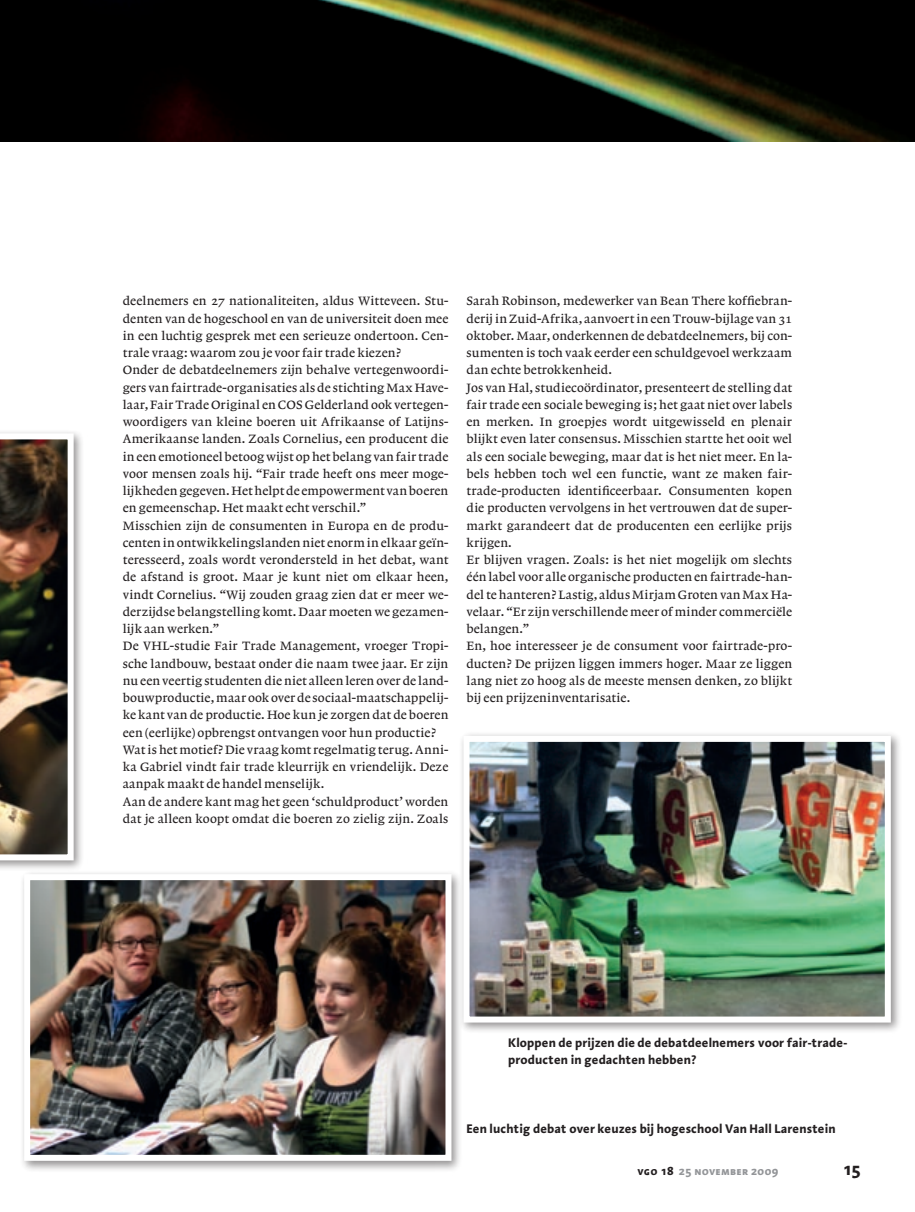
<style>
.page{position:relative;width:915px;height:1212px;background:#fff}
.page>*{position:absolute;margin:0;border:0;box-sizing:border-box;transform-origin:0 0}
.t1{font:700 18px "Linotype Aroma";color:#231f20}
.t2{font:500 12.75px/17.2px "Lexicon No 1 Roman A";letter-spacing:.01em;color:#231f20}
.t3{font:700 12.75px/17.2px "Linotype Aroma";letter-spacing:.01em;color:#231f20}
.t4{font:700 12px "Linotype Aroma SC";letter-spacing:.02em;color:#939598}
.s1{color:#231f20}
</style>
<div class="page">
<img style="left:0;top:0;width:914px;height:141px">
<div style="left:0;top:428px;width:91px;height:449px;background:#231f20;opacity:.5"></div>
<img style="left:0;top:433px;width:74px;height:427px">
<div style="left:19px;top:869px;width:449px;height:309px;background:#231f20;opacity:.5"></div>
<img style="left:31px;top:881px;width:413px;height:273px">
<div style="left:24px;top:874px;width:427px;height:287px;border:6px solid #fff"></div>
<div style="left:458px;top:731px;width:449px;height:308px;background:#231f20;opacity:.5"></div>
<img style="left:470px;top:743px;width:413px;height:272px">
<div style="left:463px;top:736px;width:427px;height:286px;border:6px solid #fff"></div>
<p class="t2" style="left:123px;top:292px;width:327px">deelnemers en 27 nationaliteiten, aldus Witteveen. Stu&shy;denten van de hogeschool en van de universiteit doen mee in een luchtig gesprek met een serieuze ondertoon. Cen&shy;trale vraag: waarom zou je voor fair trade kiezen?<br>Onder de debatdeelnemers zijn behalve vertegenwoordi&shy;gers van fairtrade-organisaties als de stichting Max Have&shy;laar, Fair Trade Original en COS Gelderland ook vertegen&shy;woordigers van kleine boeren uit Afrikaanse of Latijns-Amerikaanse landen. Zoals Cornelius, een producent die in een emotioneel betoog wijst op het belang van fair trade voor mensen zoals hij. “Fair trade heeft ons meer moge&shy;lijkheden gegeven. Het helpt de empowerment van boeren en gemeenschap. Het maakt echt verschil.”<br>Misschien zijn de consumenten in Europa en de produ&shy;centen in ontwikkelingslanden niet enorm in elkaar geïn&shy;teresseerd, zoals wordt verondersteld in het debat, want de afstand is groot. Maar je kunt niet om elkaar heen, vindt Cornelius. “Wij zouden graag zien dat er meer we&shy;derzijdse belangstelling komt. Daar moeten we gezamen&shy;lijk aan werken.”<br>De VHL-studie Fair Trade Management, vroeger Tropi&shy;sche landbouw, bestaat onder die naam twee jaar. Er zijn nu een veertig studenten die niet alleen leren over de land&shy;bouwproductie, maar ook over de sociaal-maatschappelij&shy;ke kant van de productie. Hoe kun je zorgen dat de boeren een (eerlijke) opbrengst ontvangen voor hun productie?<br>Wat is het motief? Die vraag komt regelmatig terug. Anni&shy;ka Gabriel vindt fair trade kleurrijk en vriendelijk. Deze aanpak maakt de handel menselijk.<br>Aan de andere kant mag het geen ‘schuldproduct’ worden dat je alleen koopt omdat die boeren zo zielig zijn. Zoals</p>
<p class="t2" style="left:466px;top:292px;width:327px">Sarah Robinson, medewerker van Bean There koffiebran&shy;derij in Zuid-Afrika, aanvoert in een Trouw-bijlage van 31 oktober. Maar, onderkennen de debatdeelnemers, bij con&shy;sumenten is toch vaak eerder een schuldgevoel werkzaam dan echte betrokkenheid.<br>Jos van Hal, studiecoördinator, presenteert de stelling dat fair trade een sociale beweging is; het gaat niet over labels en merken. In groepjes wordt uitgewisseld en plenair blijkt even later consensus. Misschien startte het ooit wel als een sociale beweging, maar dat is het niet meer. En la&shy;bels hebben toch wel een functie, want ze maken fair&shy;trade-producten identificeerbaar. Consumenten kopen die producten vervolgens in het vertrouwen dat de super&shy;markt garandeert dat de producenten een eerlijke prijs krijgen.<br>Er blijven vragen. Zoals: is het niet mogelijk om slechts één label voor alle organische producten en fairtrade-han&shy;del te hanteren? Lastig, aldus Mirjam Groten van Max Ha&shy;velaar. “Er zijn verschillende meer of minder commerciële belangen.”<br>En, hoe interesseer je de consument voor fairtrade-pro&shy;ducten? De prijzen liggen immers hoger. Maar ze liggen lang niet zo hoog als de meeste mensen denken, zo blijkt bij een prijzeninventarisatie.</p>
<p class="t3" style="left:508px;top:1034px;width:340px">Kloppen de prijzen die de debatdeelnemers voor fair-trade&shy;producten in gedachten hebben?</p>
<p class="t3" style="left:466px;top:1120px;width:370px">Een luchtig debat over keuzes bij hogeschool Van Hall Larenstein</p>
<p class="t4" style="left:637px;top:1163px;width:142px"><span class="s1">vgo 18</span> 25 november 2009</p>
<h1 class="t1" style="left:842px;top:1156px;width:20px">15</h1>
</div>
